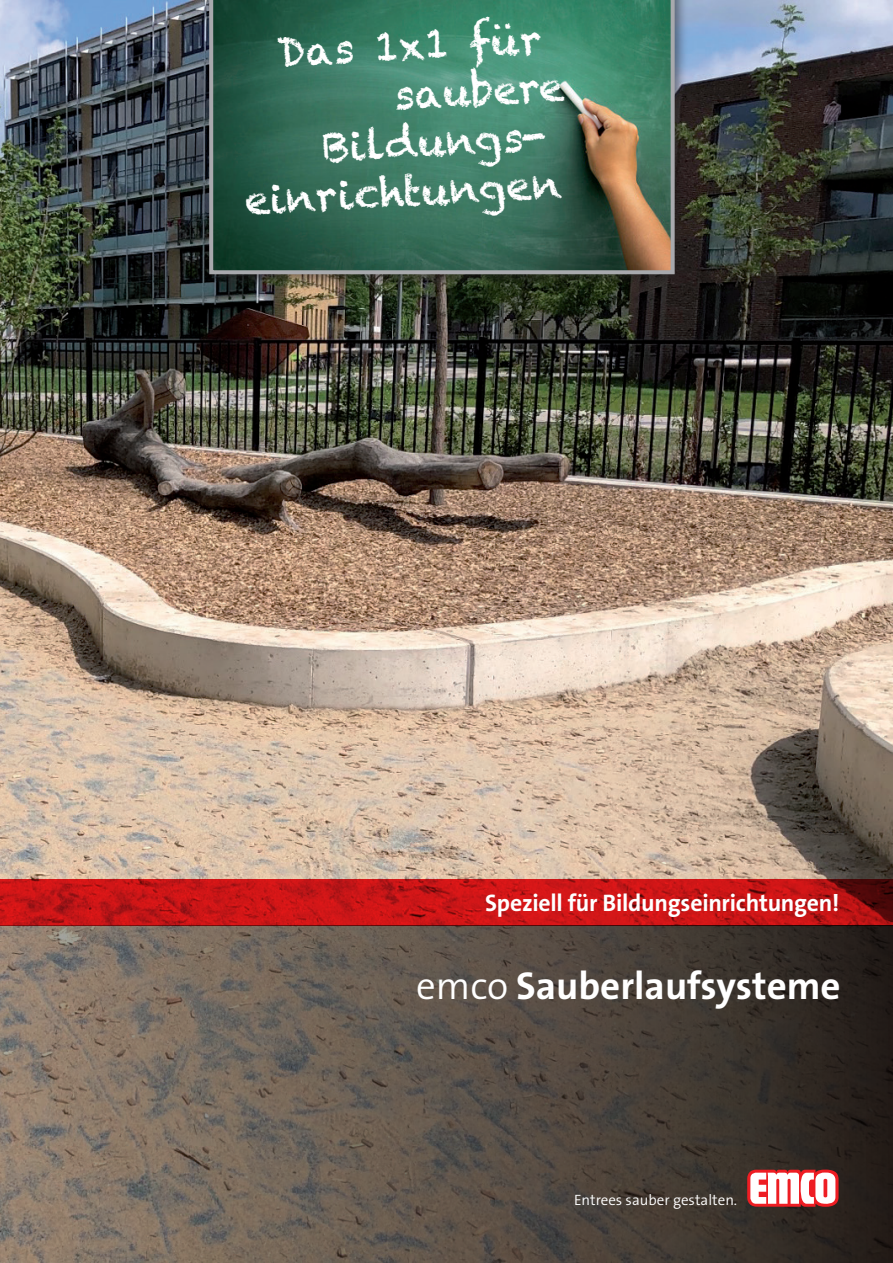
<style>
.page{position:relative;width:893px;height:1263px;background:#fff}
.page>*{position:absolute;margin:0;border:0;box-sizing:border-box;transform-origin:0 0}
.t1{font:40.5px "Chalkduster";color:#fff}
.t2{font:700 39px "The Sans Os F";color:#fff}
.t3{font:700 24px "The Sans Os F";letter-spacing:-.01em;color:#fff}
.t4{font:300 15px "The Sans Os F";color:#fff}
.s1{font-weight:300}
</style>
<div class="page">
<img style="left:0;top:0;width:893px;height:879px">
<div style="left:204px;top:0;width:484px;height:288px;background:#231f20;opacity:.5"></div>
<svg style="left:209px;top:0;width:466px;height:274px;background:#42745e"></svg>
<svg style="left:0;top:926px;width:893px;height:337px;background:#5c5249"></svg>
<svg style="left:0;top:879px;width:893px;height:47px;background:#c01415"></svg>
<svg style="left:747px;top:1169px;width:91px;height:38px"></svg>
<p class="t1" style="left:276px;top:29px;width:266px;rotate:-3deg">Das 1x1 für</p>
<p class="t1" style="left:393px;top:71px;width:172px;rotate:-3deg">saubere</p>
<p class="t1" style="left:322px;top:124px;width:221px;rotate:-3deg">Bildungs-</p>
<p class="t1" style="left:244px;top:176px;width:319px;rotate:-3deg">einrichtungen</p>
<p class="t3" style="left:485px;top:887px;width:356px">Speziell für Bildungseinrichtungen!</p>
<p class="t2" style="left:416px;top:961px;width:426px"><span class="s1">emco</span> Sauberlaufsysteme</p>
<p class="t4" style="left:574px;top:1190px;width:164px">Entrees sauber gestalten.</p>
</div>
